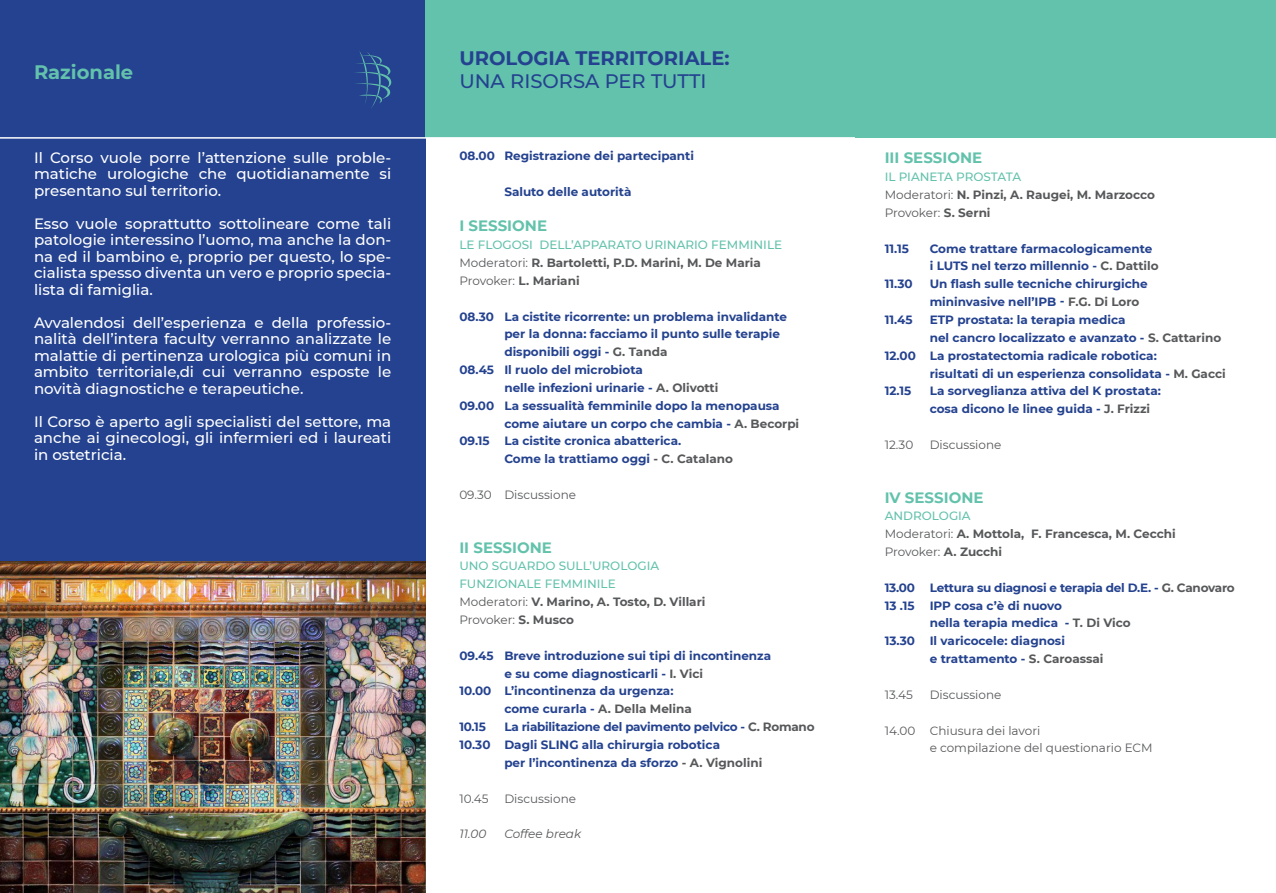
<style>
.page{position:relative;width:1276px;height:893px;background:#fff}
.page>*{position:absolute;margin:0;border:0;box-sizing:border-box;transform-origin:0 0}
.t1{font:700 19.5px "Montserrat";color:#24428f}
.t2{font:500 19.5px "Montserrat";color:#24428f}
.t3{font:700 19.5px "Montserrat";color:#63c2ac}
.t4{font:500 15px/16.5px "Montserrat";color:#fff;text-align:justify}
.t5{font:700 15px "Montserrat";color:#63c2ac}
.t6{font:700 12px/17.9px "Montserrat";color:#24428f}
.t7{font:12px "Montserrat";color:#57585a}
.t8{font:700 12px "Montserrat";color:#57585a}
.t9{font:500 12px "Montserrat";color:#63c2ac}
.t10{font:700 12px "Montserrat";letter-spacing:-.02em;color:#24428f}
.t11{font:italic 12px "Montserrat";color:#57585a}
.s1{font-weight:400}
.s2{font-weight:700}
.s3{color:#57585a}
</style>
<div class="page">
<div style="left:0;top:0;width:425px;height:893px;background:#24428f"></div>
<div style="left:425px;top:0;width:851px;height:137px;background:#63c2ac"></div>
<svg style="left:355px;top:51px;width:37px;height:57px"></svg>
<hr style="left:0;top:137px;width:855px;height:2px;background:#fff">
<img style="left:0;top:561px;width:425px;height:332px">
<p class="t3" style="left:34px;top:58px;width:101px">Razionale</p>
<p class="t4" style="left:34px;top:149px;width:359px">Il Corso vuole porre l’attenzione sulle proble&shy;matiche urologiche che quotidianamente si presentano sul territorio.</p>
<p class="t4" style="left:34px;top:215px;width:359px">Esso vuole soprattutto sottolineare come tali patologie interessino l’uomo, ma anche la don&shy;na ed il bambino e, proprio per questo, lo spe&shy;cialista spesso diventa un vero e proprio specia&shy;lista di famiglia.</p>
<p class="t4" style="left:34px;top:314px;width:359px">Avvalendosi dell’esperienza e della professio&shy;nalità dell’intera faculty verranno analizzate le malattie di pertinenza urologica più comuni in ambito territoriale,di cui verranno esposte le novità diagnostiche e terapeutiche.</p>
<p class="t4" style="left:34px;top:413px;width:359px">Il Corso è aperto agli specialisti del settore, ma anche ai ginecologi, gli infermieri ed i laureati in ostetricia.</p>
<p class="t1" style="left:459px;top:44px;width:272px">UROLOGIA TERRITORIALE:</p>
<p class="t2" style="left:459px;top:67px;width:249px">UNA RISORSA PER TUTTI</p>
<p class="t6" style="left:459px;top:146px;width:236px">08.00 Registrazione dei partecipanti</p>
<p class="t6" style="left:504px;top:182px;width:129px">Saluto delle autorità</p>
<p class="t5" style="left:459px;top:215px;width:89px">I SESSIONE</p>
<p class="t9" style="left:459px;top:236px;width:324px">LE FLOGOSI DELL’APPARATO URINARIO FEMMINILE</p>
<p class="t8" style="left:459px;top:254px;width:303px"><span class="s1">Moderatori:</span> R. Bartoletti, P.D. Marini, M. De Maria</p>
<p class="t7" style="left:459px;top:272px;width:122px">Provoker: <span class="s2">L. Mariani</span></p>
<p class="t6" style="left:459px;top:307px;width:329px">08.30 La cistite ricorrente: un problema invalidante</p>
<p class="t6" style="left:504px;top:325px;width:277px">per la donna: facciamo il punto sulle terapie</p>
<p class="t6" style="left:504px;top:342px;width:165px">disponibili oggi - <span class="s3">G. Tanda</span></p>
<p class="t6" style="left:504px;top:360px;width:216px;text-indent:-45px">08.45 Il ruolo del microbiota<br>nelle infezioni urinarie - <span class="s3">A. Olivotti</span></p>
<p class="t6" style="left:459px;top:396px;width:322px">09.00 La sessualità femminile dopo la menopausa</p>
<p class="t6" style="left:504px;top:414px;width:296px">come aiutare un corpo che cambia - <span class="s3">A. Becorpi</span></p>
<p class="t6" style="left:459px;top:432px;width:223px">09.15 La cistite cronica abatterica.</p>
<p class="t6" style="left:504px;top:450px;width:230px">Come la trattiamo oggi <span class="s3">- C. Catalano</span></p>
<p class="t7" style="left:459px;top:486px;width:118px">09.30 Discussione</p>
<p class="t5" style="left:459px;top:536px;width:94px">II SESSIONE</p>
<p class="t9" style="left:459px;top:558px;width:201px">UNO SGUARDO SULL’UROLOGIA</p>
<p class="t9" style="left:459px;top:576px;width:158px">FUNZIONALE FEMMINILE</p>
<p class="t8" style="left:459px;top:593px;width:248px"><span class="s1">Moderatori:</span> V. Marino, A. Tosto, D. Villari</p>
<p class="t7" style="left:459px;top:611px;width:116px">Provoker: <span class="s2">S. Musco</span></p>
<p class="t6" style="left:459px;top:646px;width:313px">09.45 Breve introduzione sui tipi di incontinenza</p>
<p class="t6" style="left:504px;top:664px;width:200px">e su come diagnosticarli - <span class="s3">I. Vici</span></p>
<p class="t6" style="left:504px;top:682px;width:189px;text-indent:-45px">10.00 L’incontinenza da urgenza: come curarla - <span class="s3">A. Della Melina</span></p>
<p class="t6" style="left:459px;top:717px;width:28px">10.15</p>
<p class="t10" style="left:504px;top:718px;width:312px">La riabilitazione del pavimento pelvico - <span class="s3">C. Romano</span></p>
<p class="t6" style="left:459px;top:735px;width:262px">10.30 Dagli SLING alla chirurgia robotica</p>
<p class="t6" style="left:504px;top:753px;width:259px">per l’incontinenza da sforzo <span class="s3">- A. Vignolini</span></p>
<p class="t7" style="left:459px;top:790px;width:31px">10.45</p>
<p class="t7" style="left:504px;top:790px;width:73px">Discussione</p>
<p class="t11" style="left:459px;top:826px;width:28px">11.00</p>
<p class="t11" style="left:504px;top:826px;width:78px">Coffee break</p>
<p class="t5" style="left:884px;top:147px;width:99px">III SESSIONE</p>
<p class="t9" style="left:884px;top:169px;width:138px">IL PIANETA PROSTATA</p>
<p class="t8" style="left:884px;top:186px;width:272px"><span class="s1">Moderatori:</span> N. Pinzi, A. Raugei, M. Marzocco</p>
<p class="t7" style="left:884px;top:204px;width:107px">Provoker: <span class="s2">S. Serni</span></p>
<p class="t6" style="left:884px;top:239px;width:26px">11.15</p>
<p class="t6" style="left:929px;top:239px;width:224px">Come trattare farmacologicamente</p>
<p class="t6" style="left:929px;top:257px;width:230px">i LUTS nel terzo millennio - <span class="s3">C. Dattilo</span></p>
<p class="t6" style="left:884px;top:275px;width:29px">11.30</p>
<p class="t6" style="left:929px;top:275px;width:220px">Un flash sulle tecniche chirurgiche</p>
<p class="t6" style="left:929px;top:292px;width:211px">mininvasive nell’IPB - <span class="s3">F.G. Di Loro</span></p>
<p class="t6" style="left:884px;top:310px;width:29px">11.45</p>
<p class="t6" style="left:929px;top:310px;width:197px">ETP prostata: la terapia medica</p>
<p class="t6" style="left:929px;top:328px;width:293px">nel cancro localizzato e avanzato - <span class="s3">S. Cattarino</span></p>
<p class="t6" style="left:884px;top:346px;width:274px">12.00 La prostatectomia radicale robotica:</p>
<p class="t6" style="left:929px;top:364px;width:298px">risultati di un esperienza consolidata - <span class="s3">M. Gacci</span></p>
<p class="t6" style="left:884px;top:382px;width:28px">12.15</p>
<p class="t6" style="left:929px;top:382px;width:233px">La sorveglianza attiva del K prostata:</p>
<p class="t6" style="left:929px;top:399px;width:222px">cosa dicono le linee guida - <span class="s3">J. Frizzi</span></p>
<p class="t7" style="left:884px;top:436px;width:30px">12.30</p>
<p class="t7" style="left:929px;top:436px;width:73px">Discussione</p>
<p class="t5" style="left:884px;top:486px;width:100px">IV SESSIONE</p>
<p class="t9" style="left:884px;top:508px;width:88px">ANDROLOGIA</p>
<p class="t8" style="left:884px;top:525px;width:292px"><span class="s1">Moderatori:</span> A. Mottola, F. Francesca, M. Cecchi</p>
<p class="t7" style="left:884px;top:544px;width:119px">Provoker: <span class="s2">A. Zucchi</span></p>
<p class="t10" style="left:884px;top:579px;width:351px">13.00 Lettura su diagnosi e terapia del D.E. - <span class="s3">G. Canovaro</span></p>
<p class="t6" style="left:884px;top:596px;width:31px">13 .15</p>
<p class="t6" style="left:929px;top:596px;width:203px">IPP cosa c’è di nuovo<br>nella terapia medica - <span class="s3">T. Di Vico</span></p>
<p class="t6" style="left:929px;top:632px;width:175px;text-indent:-45px">13.30 Il varicocele: diagnosi<br>e trattamento - <span class="s3">S. Caroassai</span></p>
<p class="t7" style="left:884px;top:686px;width:30px">13.45</p>
<p class="t7" style="left:929px;top:686px;width:73px">Discussione</p>
<p class="t7" style="left:884px;top:722px;width:157px">14.00 Chiusura dei lavori</p>
<p class="t7" style="left:929px;top:740px;width:224px">e compilazione del questionario ECM</p>
</div>
